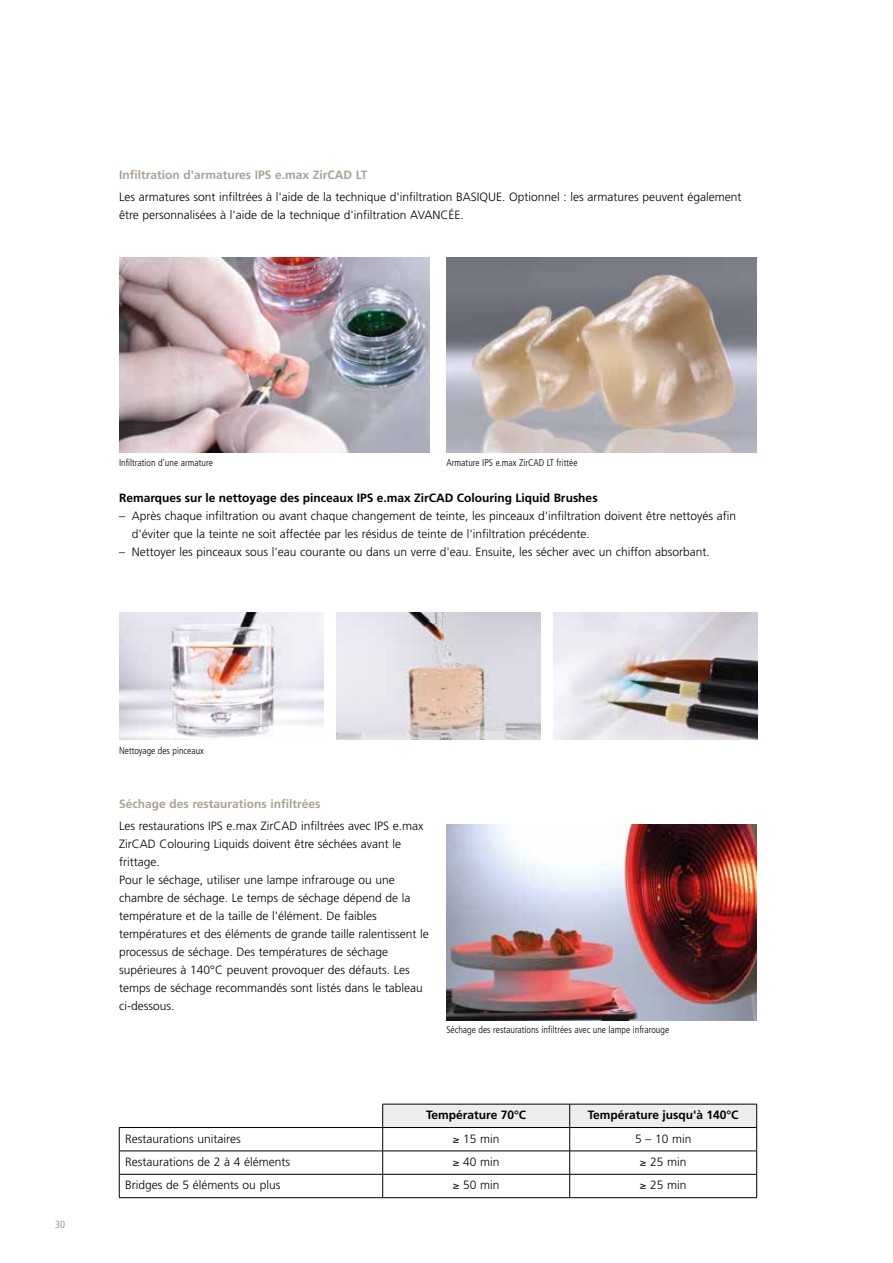
<style>
.page{position:relative;width:893px;height:1263px;background:#fff}
.page>*{position:absolute;margin:0;border:0;box-sizing:border-box;transform-origin:0 0}
.t1{font:300 12px/18px "Frutiger";color:#000}
.t2{font:700 12px "Frutiger";color:#000}
.t3{font:700 12px "Frutiger";color:#aba295}
.t4{font:condensed 10.5px "Frutiger";color:#9d9d9c}
.t5{font:300 condensed 9.75px "Frutiger";color:#000}
</style>
<div class="page">
<img style="left:119px;top:257px;width:310px;height:196px">
<img style="left:446px;top:257px;width:311px;height:196px">
<img style="left:446px;top:825px;width:311px;height:195px">
<img style="left:336px;top:612px;width:205px;height:128px">
<img style="left:119px;top:612px;width:204px;height:128px">
<img style="left:553px;top:612px;width:205px;height:128px">
<hr style="left:119px;top:1127px;width:264px;height:1px;background:#000">
<hr style="left:119px;top:1151px;width:264px;height:1px;background:#000">
<hr style="left:119px;top:1174px;width:264px;height:1px;background:#000">
<svg style="left:119px;top:1128px;width:1px;height:69px"></svg>
<svg style="left:382px;top:1104px;width:375px;height:93px"></svg>
<hr style="left:119px;top:1197px;width:264px;height:1px;background:#000">
<hr style="left:383px;top:1197px;width:187px;height:1px;background:#000">
<hr style="left:570px;top:1197px;width:187px;height:1px;background:#000">
<p class="t3" style="left:119px;top:168px;width:250px">Infiltration d'armatures IPS e.max ZirCAD LT</p>
<p class="t1" style="left:119px;top:188px;width:624px">Les armatures sont infiltrées à l'aide de la technique d'infiltration BASIQUE. Optionnel : les armatures peuvent également être personnalisées à l'aide de la technique d'infiltration AVANCÉE.</p>
<p class="t5" style="left:119px;top:457px;width:95px">Infiltration d'une armature</p>
<p class="t5" style="left:446px;top:457px;width:133px">Armature IPS e.max ZirCAD LT frittée</p>
<p class="t2" style="left:119px;top:491px;width:480px">Remarques sur le nettoyage des pinceaux IPS e.max ZirCAD Colouring Liquid Brushes</p>
<p class="t1" style="left:132px;top:507px;width:606px;text-indent:-13px">– Après chaque infiltration ou avant chaque changement de teinte, les pinceaux d'infiltration doivent être nettoyés afin d'éviter que la teinte ne soit affectée par les résidus de teinte de l'infiltration précédente.</p>
<p class="t1" style="left:119px;top:543px;width:592px">– Nettoyer les pinceaux sous l'eau courante ou dans un verre d'eau. Ensuite, les sécher avec un chiffon absorbant.</p>
<p class="t4" style="left:55px;top:1218px;width:12px">30</p>
<p class="t5" style="left:119px;top:745px;width:86px">Nettoyage des pinceaux</p>
<p class="t3" style="left:119px;top:796px;width:203px">Séchage des restaurations infiltrées</p>
<p class="t1" style="left:119px;top:817px;width:311px">Les restaurations IPS e.max ZirCAD infiltrées avec IPS e.max ZirCAD Colouring Liquids doivent être séchées avant le frittage.<br>Pour le séchage, utiliser une lampe infrarouge ou une chambre de séchage. Le temps de séchage dépend de la température et de la taille de l'élément. De faibles températures et des éléments de grande taille ralentissent le processus de séchage. Des températures de séchage supérieures à 140°C peuvent provoquer des défauts. Les temps de séchage recommandés sont listés dans le tableau ci-dessous.</p>
<p class="t5" style="left:446px;top:1024px;width:224px">Séchage des restaurations infiltrées avec une lampe infrarouge</p>
<p class="t2" style="left:426px;top:1108px;width:101px">Température 70°C</p>
<p class="t2" style="left:588px;top:1108px;width:152px">Température jusqu'à 140°C</p>
<p class="t1" style="left:125px;top:1129px;width:117px">Restaurations unitaires</p>
<p class="t1" style="left:453px;top:1129px;width:48px">≥ 15 min</p>
<p class="t1" style="left:635px;top:1129px;width:58px">5 – 10 min</p>
<p class="t1" style="left:125px;top:1153px;width:167px">Restaurations de 2 à 4 éléments</p>
<p class="t1" style="left:453px;top:1153px;width:48px">≥ 40 min</p>
<p class="t1" style="left:640px;top:1153px;width:48px">≥ 25 min</p>
<p class="t1" style="left:125px;top:1176px;width:157px">Bridges de 5 éléments ou plus</p>
<p class="t1" style="left:453px;top:1176px;width:48px">≥ 50 min</p>
<p class="t1" style="left:640px;top:1176px;width:48px">≥ 25 min</p>
</div>
